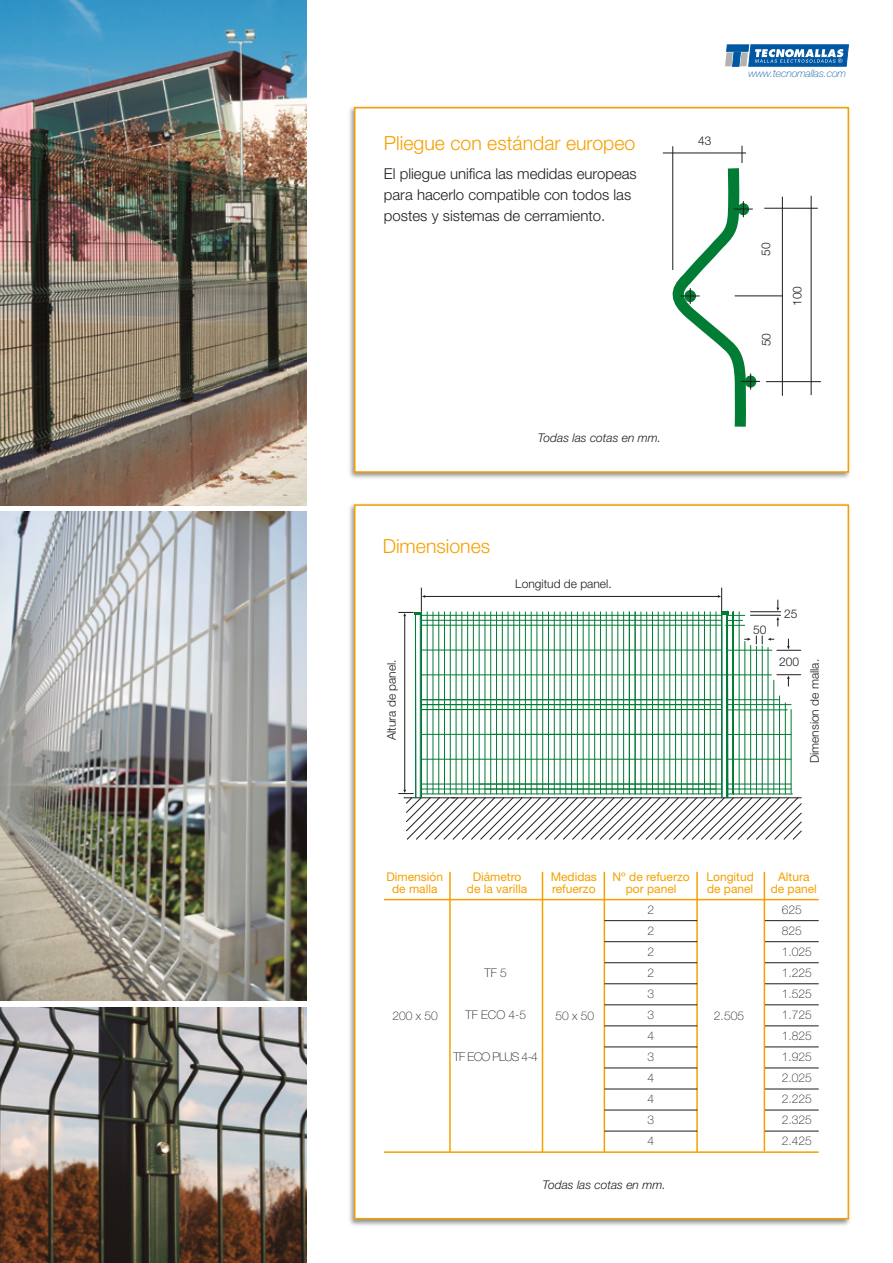
<style>
.page{position:relative;width:893px;height:1263px;background:#fff}
.page>*{position:absolute;margin:0;border:0;box-sizing:border-box;transform-origin:0 0}
.t1{font:300 19.5px "Helvetica Neue LT Std";color:#f6a000}
.t2{font:300 15px/21px "Helvetica Neue LT Std";color:#1d1d1b}
.t3{font:12px/12px "Helvetica Neue LT Std";color:#f6a000;text-align:center}
.t4{font:100 12px/21px "Helvetica Neue LT Std";color:#1d1d1b}
.t5{font:300 12px "Helvetica Neue LT Std";color:#1d1d1b}
.t6{font:italic 300 12px "Helvetica Neue LT Std";color:#1d1d1b}
.t7{font:100 12px "Helvetica Neue LT Std";letter-spacing:-.05em;color:#1d1d1b}
.t8{font:italic 100 10.5px "Helvetica Neue LT Std";letter-spacing:-.01em;color:#0058a2}
</style>
<div class="page">
<img style="left:0;top:1007px;width:307px;height:256px">
<img style="left:0;top:0;width:307px;height:506px">
<img style="left:0;top:512px;width:307px;height:488px">
<img style="left:349px;top:106px;width:501px;height:372px">
<div style="left:354px;top:107px;width:495px;height:366px;background:#fff;border:2px solid #f6a000"></div>
<img style="left:349px;top:504px;width:501px;height:722px">
<div style="left:354px;top:504px;width:495px;height:715px;background:#fff;border:2px solid #f6a000"></div>
<svg style="left:725px;top:44px;width:124px;height:23px;background:#4885b9"></svg>
<hr style="left:782px;top:197px;width:1px;height:199px;background:#1d1d1b">
<hr style="left:811px;top:196px;width:1px;height:199px;background:#1d1d1b">
<hr style="left:735px;top:296px;width:47px;height:1px;background:#1d1d1b">
<hr style="left:766px;top:381px;width:55px;height:1px;background:#1d1d1b">
<hr style="left:764px;top:208px;width:54px;height:1px;background:#1d1d1b">
<hr style="left:663px;top:153px;width:83px;height:1px;background:#1d1d1b">
<hr style="left:672px;top:146px;width:1px;height:124px;background:#1d1d1b">
<svg style="left:399px;top:588px;width:403px;height:252px"></svg>
<hr style="left:449px;top:872px;width:2px;height:280px;background:#f6a000">
<hr style="left:542px;top:872px;width:1px;height:280px;background:#f6a000">
<hr style="left:604px;top:872px;width:1px;height:280px;background:#f6a000">
<hr style="left:764px;top:872px;width:1px;height:279px;background:#f6a000">
<hr style="left:696px;top:872px;width:2px;height:280px;background:#f6a000">
<hr style="left:384px;top:899px;width:435px;height:1px;background:#f6a000">
<hr style="left:765px;top:920px;width:54px;height:1px;background:#1d1d1b">
<hr style="left:765px;top:941px;width:54px;height:1px;background:#1d1d1b">
<hr style="left:765px;top:962px;width:54px;height:1px;background:#1d1d1b">
<hr style="left:765px;top:1025px;width:54px;height:1px;background:#1d1d1b">
<hr style="left:765px;top:983px;width:54px;height:1px;background:#1d1d1b">
<hr style="left:765px;top:1004px;width:54px;height:1px;background:#1d1d1b">
<hr style="left:765px;top:1046px;width:54px;height:1px;background:#1d1d1b">
<hr style="left:765px;top:1110px;width:54px;height:1px;background:#1d1d1b">
<hr style="left:765px;top:1067px;width:54px;height:1px;background:#1d1d1b">
<hr style="left:765px;top:1088px;width:54px;height:1px;background:#1d1d1b">
<hr style="left:765px;top:1131px;width:54px;height:1px;background:#1d1d1b">
<hr style="left:604px;top:920px;width:93px;height:1px;background:#1d1d1b">
<hr style="left:604px;top:941px;width:93px;height:1px;background:#1d1d1b">
<hr style="left:604px;top:962px;width:93px;height:1px;background:#1d1d1b">
<hr style="left:604px;top:1025px;width:93px;height:1px;background:#1d1d1b">
<hr style="left:604px;top:983px;width:93px;height:1px;background:#1d1d1b">
<hr style="left:604px;top:1004px;width:93px;height:1px;background:#1d1d1b">
<hr style="left:604px;top:1046px;width:93px;height:1px;background:#1d1d1b">
<hr style="left:604px;top:1110px;width:93px;height:1px;background:#1d1d1b">
<hr style="left:604px;top:1067px;width:93px;height:1px;background:#1d1d1b">
<hr style="left:604px;top:1088px;width:93px;height:1px;background:#1d1d1b">
<hr style="left:604px;top:1131px;width:93px;height:1px;background:#1d1d1b">
<hr style="left:384px;top:1151px;width:435px;height:2px;background:#f6a000">
<svg style="left:675px;top:145px;width:85px;height:282px"></svg>
<h1 class="t1" style="left:384px;top:131px;width:253px">Pliegue con estándar europeo</h1>
<p class="t2" style="left:384px;top:162px;width:254px">El pliegue unifica las medidas europeas para hacerlo compatible con todos las postes y sistemas de cerramiento.</p>
<p class="t6" style="left:538px;top:431px;width:125px">Todas las cotas en mm.</p>
<h1 class="t1" style="left:383px;top:534px;width:109px">Dimensiones</h1>
<p class="t5" style="left:515px;top:577px;width:98px">Longitud de panel.</p>
<p class="t8" style="left:748px;top:67px;width:99px">www.tecnomallas.com</p>
<p class="t5" style="left:759px;top:256px;width:15px;rotate:-90deg">50</p>
<p class="t5" style="left:759px;top:346px;width:15px;rotate:-90deg">50</p>
<p class="t5" style="left:790px;top:306px;width:22px;rotate:-90deg">100</p>
<p class="t5" style="left:753px;top:622px;width:15px">50</p>
<p class="t5" style="left:784px;top:607px;width:15px">25</p>
<p class="t5" style="left:779px;top:655px;width:22px">200</p>
<p class="t5" style="left:384px;top:740px;width:82px;rotate:-90deg">Altura de panel.</p>
<p class="t5" style="left:807px;top:763px;width:106px;rotate:-90deg">Dimension de malla.</p>
<p class="t3" style="left:386px;top:870px;width:58px">Dimensión de malla</p>
<p class="t3" style="left:467px;top:870px;width:62px">Diámetro de la varilla</p>
<p class="t3" style="left:551px;top:870px;width:48px;text-align:left">Medidas refuerzo</p>
<p class="t4" style="left:485px;top:963px;width:24px">TF 5</p>
<p class="t4" style="left:465px;top:1005px;width:62px">TF ECO 4-5</p>
<p class="t7" style="left:454px;top:1050px;width:86px">TF ECO PLUS 4-4</p>
<p class="t4" style="left:393px;top:1005px;width:47px">200 x 50</p>
<p class="t4" style="left:555px;top:1005px;width:40px">50 x 50</p>
<p class="t3" style="left:613px;top:870px;width:79px">Nº de refuerzo por panel</p>
<p class="t4" style="left:647px;top:899px;width:8px;text-align:justify">2<br>2<br>2<br>2<br>3<br>3<br>4<br>3<br>4<br>4<br>3<br>4</p>
<p class="t6" style="left:542px;top:1177px;width:125px">Todas las cotas en mm.</p>
<p class="t3" style="left:706px;top:870px;width:49px;text-align:left">Longitud de panel</p>
<p class="t4" style="left:714px;top:1005px;width:32px">2.505</p>
<p class="t3" style="left:771px;top:870px;width:48px">Altura de panel</p>
<p class="t4" style="left:782px;top:899px;width:32px">625<br>825<br>1.025<br>1.225<br>1.525<br>1.725<br>1.825<br>1.925<br>2.025<br>2.225<br>2.325<br>2.425</p>
</div>
